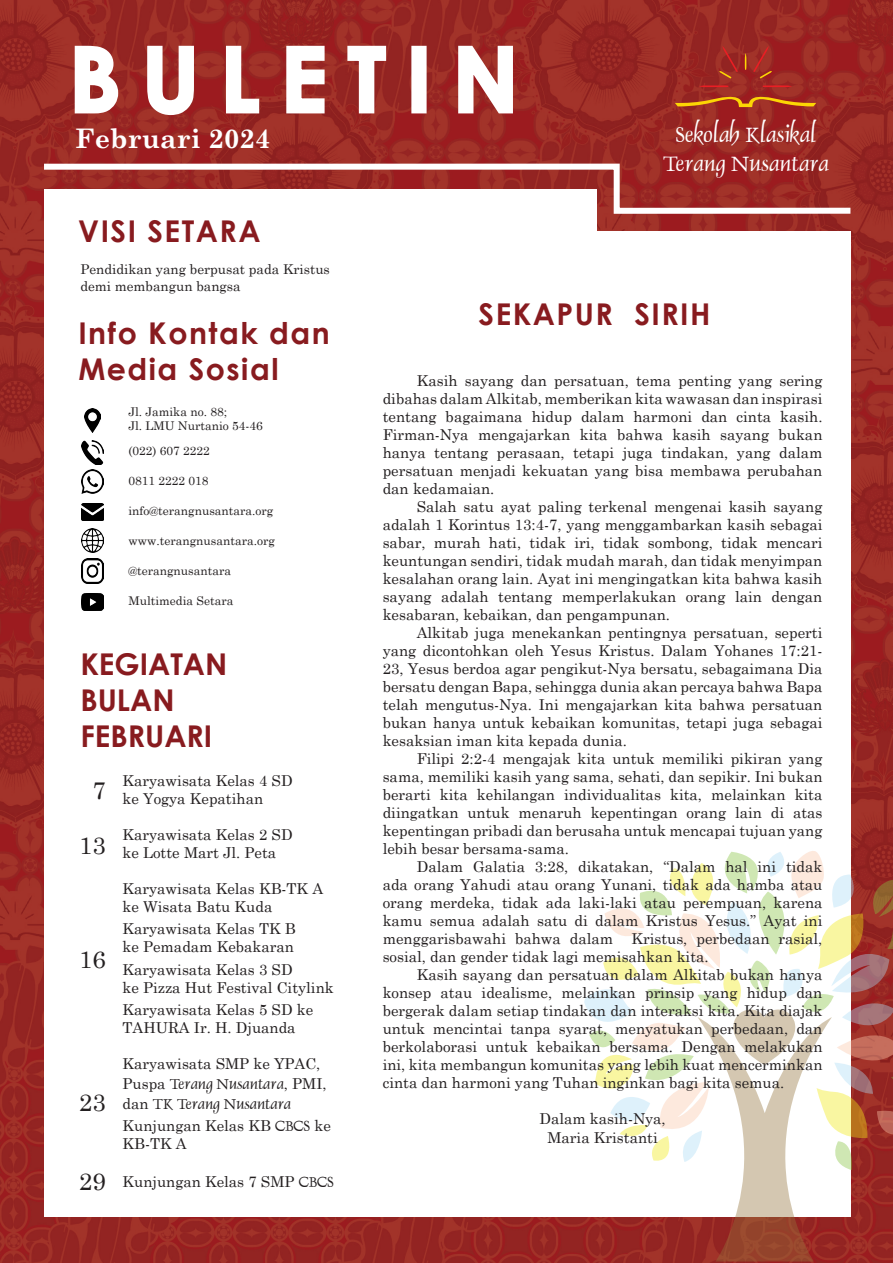
<style>
.page{position:relative;width:893px;height:1263px;background:#fff}
.page>*{position:absolute;margin:0;border:0;box-sizing:border-box;transform-origin:0 0}
.t1{font:700 90px "Century Gothic";letter-spacing:.23em;color:#fff}
.t2{font:700 30px "Century Gothic";letter-spacing:.05em;color:#881b1f}
.t3{font:700 30px "Century Gothic";color:#881b1f}
.t4{font:700 27px "Century Schoolbook";color:#fff}
.t5{font:24px "Dauphin Plain";color:#fff}
.t6{font:24px "Century Schoolbook";color:#231f20}
.t7{font:16.5px/19.8px "Dauphin Plain";color:#231f20}
.t8{font:15px/18px "Century Schoolbook";color:#231f20;text-align:justify}
.t9{font:13.5px/16.2px "Century Schoolbook";color:#231f20}
.t10{font:12px "Century Schoolbook";color:#231f20}
.s1{font-family:"Century Schoolbook";font-size:15px}
.s2{font-family:"Dauphin Plain";font-size:16.5px}
</style>
<div class="page">
<img style="left:0;top:0;width:893px;height:1263px">
<div style="left:275px;top:231px;width:575px;height:985px;background:#fff"></div>
<div style="left:44px;top:189px;width:552px;height:1027px;background:#fff"></div>
<svg style="left:584px;top:849px;width:309px;height:412px"></svg>
<svg style="left:73px;top:44px;width:47px;height:71px"></svg>
<svg style="left:146px;top:44px;width:50px;height:73px"></svg>
<svg style="left:224px;top:44px;width:37px;height:71px"></svg>
<svg style="left:285px;top:44px;width:41px;height:71px"></svg>
<svg style="left:346px;top:44px;width:42px;height:71px;background:#ac5350"></svg>
<div style="left:411px;top:46px;width:16px;height:67px;border:3px solid #fff"></div>
<svg style="left:457px;top:44px;width:57px;height:71px"></svg>
<svg style="left:719px;top:46px;width:19px;height:33px"></svg>
<svg style="left:745px;top:53px;width:1px;height:17px"></svg>
<svg style="left:753px;top:46px;width:19px;height:33px"></svg>
<svg style="left:675px;top:85px;width:141px;height:22px;background:#ac411f"></svg>
<img style="left:81px;top:528px;width:23px;height:25px">
<img style="left:81px;top:559px;width:23px;height:24px">
<img style="left:81px;top:594px;width:23px;height:17px">
<img style="left:81px;top:440px;width:23px;height:25px">
<img style="left:81px;top:469px;width:23px;height:25px">
<img style="left:81px;top:504px;width:23px;height:16px">
<img style="left:84px;top:408px;width:16px;height:25px">
<svg style="left:38px;top:161px;width:818px;height:56px"></svg>
<p class="t1" style="left:69px;top:11px;width:452px">BULETIN</p>
<p class="t4" style="left:75px;top:118px;width:197px">Februari 2024</p>
<p class="t5" style="left:676px;top:120px;width:142px">Sekolah Klasikal</p>
<p class="t5" style="left:663px;top:148px;width:168px">Terang Nusantara</p>
<p class="t2" style="left:78px;top:209px;width:184px">VISI SETARA</p>
<p class="t9" style="left:80px;top:260px;width:251px">Pendidikan yang berpusat pada Kristus demi membangun bangsa</p>
<p class="t2" style="left:78px;top:310px;width:253px">Info Kontak dan</p>
<p class="t2" style="left:78px;top:346px;width:202px">Media Sosial</p>
<p class="t10" style="left:128px;top:402px;width:100px">Jl. Jamika no. 88;</p>
<p class="t10" style="left:128px;top:415px;width:136px">Jl. LMU Nurtanio 54-46</p>
<p class="t10" style="left:128px;top:441px;width:83px">(022) 607 2222</p>
<p class="t10" style="left:128px;top:471px;width:82px">0811 2222 018</p>
<p class="t10" style="left:128px;top:501px;width:147px">info@terangnusantara.org</p>
<p class="t10" style="left:128px;top:531px;width:148px">www.terangnusantara.org</p>
<p class="t10" style="left:128px;top:561px;width:104px">@terangnusantara</p>
<p class="t10" style="left:128px;top:591px;width:107px">Multimedia Setara</p>
<p class="t3" style="left:80px;top:641px;width:149px">KEGIATAN</p>
<p class="t2" style="left:80px;top:677px;width:96px">BULAN</p>
<p class="t3" style="left:80px;top:713px;width:133px">FEBRUARI</p>
<p class="t6" style="left:92px;top:770px;width:15px">7</p>
<p class="t6" style="left:79px;top:825px;width:28px">13</p>
<p class="t6" style="left:79px;top:939px;width:28px">16</p>
<p class="t6" style="left:79px;top:1082px;width:28px">23</p>
<p class="t6" style="left:79px;top:1161px;width:28px">29</p>
<p class="t8" style="left:123px;top:770px;width:172px">Karyawisata Kelas 4 SD</p>
<p class="t8" style="left:123px;top:788px;width:142px">ke Yogya Kepatihan</p>
<p class="t8" style="left:123px;top:824px;width:172px">Karyawisata Kelas 2 SD</p>
<p class="t8" style="left:123px;top:842px;width:155px">ke Lotte Mart Jl. Peta</p>
<p class="t8" style="left:123px;top:878px;width:202px">Karyawisata Kelas KB-TK A</p>
<p class="t8" style="left:123px;top:896px;width:151px">ke Wisata Batu Kuda</p>
<p class="t8" style="left:123px;top:918px;width:175px">Karyawisata Kelas TK B</p>
<p class="t8" style="left:123px;top:936px;width:173px">ke Pemadam Kebakaran</p>
<p class="t8" style="left:123px;top:959px;width:172px">Karyawisata Kelas 3 SD</p>
<p class="t8" style="left:123px;top:977px;width:213px">ke Pizza Hut Festival Citylink</p>
<p class="t8" style="left:123px;top:999px;width:192px">Karyawisata Kelas 5 SD ke<br>TAHURA Ir. H. Djuanda</p>
<p class="t8" style="left:123px;top:1053px;width:199px">Karyawisata SMP ke YPAC,</p>
<p class="t7" style="left:123px;top:1074px;width:206px"><span class="s1">Puspa</span> Terang Nusantara<span class="s1">, PMI, dan</span> TK Terang Nusantara</p>
<p class="t8" style="left:123px;top:1115px;width:210px">Kunjungan Kelas KB <span class="s2">CBCS</span> ke<br>KB-TK A</p>
<p class="t8" style="left:123px;top:1171px;width:213px">Kunjungan Kelas 7 SMP <span class="s2">CBCS</span></p>
<p class="t2" style="left:479px;top:292px;width:233px">SEKAPUR SIRIH</p>
<p class="t8" style="left:383px;top:371px;width:441px;text-indent:34px">Kasih sayang dan persatuan, tema penting yang sering dibahas dalam Alkitab, memberikan kita wawasan dan inspirasi tentang bagaimana hidup dalam harmoni dan cinta kasih.<br>Firman-Nya mengajarkan kita bahwa kasih sayang bukan hanya tentang perasaan, tetapi juga tindakan, yang dalam persatuan menjadi kekuatan yang bisa membawa perubahan dan kedamaian.</p>
<p class="t8" style="left:383px;top:497px;width:441px;text-indent:34px">Salah satu ayat paling terkenal mengenai kasih sayang adalah 1 Korintus 13:4-7, yang menggambarkan kasih sebagai sabar, murah hati, tidak iri, tidak sombong, tidak mencari keuntungan sendiri, tidak mudah marah, dan tidak menyimpan kesalahan orang lain. Ayat ini mengingatkan kita bahwa kasih sayang adalah tentang memperlakukan orang lain dengan kesabaran, kebaikan, dan pengampunan.</p>
<p class="t8" style="left:383px;top:623px;width:441px;text-indent:34px">Alkitab juga menekankan pentingnya persatuan, seperti yang dicontohkan oleh Yesus Kristus. Dalam Yohanes 17:21- 23, Yesus berdoa agar pengikut-Nya bersatu, sebagaimana Dia bersatu dengan Bapa, sehingga dunia akan percaya bahwa Bapa telah mengutus-Nya. Ini mengajarkan kita bahwa persatuan bukan hanya untuk kebaikan komunitas, tetapi juga sebagai kesaksian iman kita kepada dunia.</p>
<p class="t8" style="left:383px;top:749px;width:441px;text-indent:34px">Filipi 2:2-4 mengajak kita untuk memiliki pikiran yang sama, memiliki kasih yang sama, sehati, dan sepikir. Ini bukan berarti kita kehilangan individualitas kita, melainkan kita diingatkan untuk menaruh kepentingan orang lain di atas kepentingan pribadi dan berusaha untuk mencapai tujuan yang lebih besar bersama-sama.</p>
<p class="t8" style="left:383px;top:857px;width:441px;text-indent:34px">Dalam Galatia 3:28, dikatakan, “Dalam hal ini tidak ada orang Yahudi atau orang Yunani, tidak ada hamba atau orang merdeka, tidak ada laki-laki atau perempuan, karena kamu semua adalah satu di dalam Kristus Yesus.” Ayat ini menggarisbawahi bahwa dalam Kristus, perbedaan rasial, sosial, dan gender tidak lagi memisahkan kita.</p>
<p class="t8" style="left:383px;top:965px;width:441px;text-indent:34px">Kasih sayang dan persatuan dalam Alkitab bukan hanya konsep atau idealisme, melainkan prinsip yang hidup dan bergerak dalam setiap tindakan dan interaksi kita. Kita diajak untuk mencintai tanpa syarat, menyatukan perbedaan, dan berkolaborasi untuk kebaikan bersama. Dengan melakukan ini, kita membangun komunitas yang lebih kuat mencerminkan cinta dan harmoni yang Tuhan inginkan bagi kita semua.</p>
<p class="t8" style="left:539px;top:1109px;width:128px">Dalam kasih-Nya,</p>
<p class="t8" style="left:547px;top:1127px;width:112px">Maria Kristanti</p>
</div>
